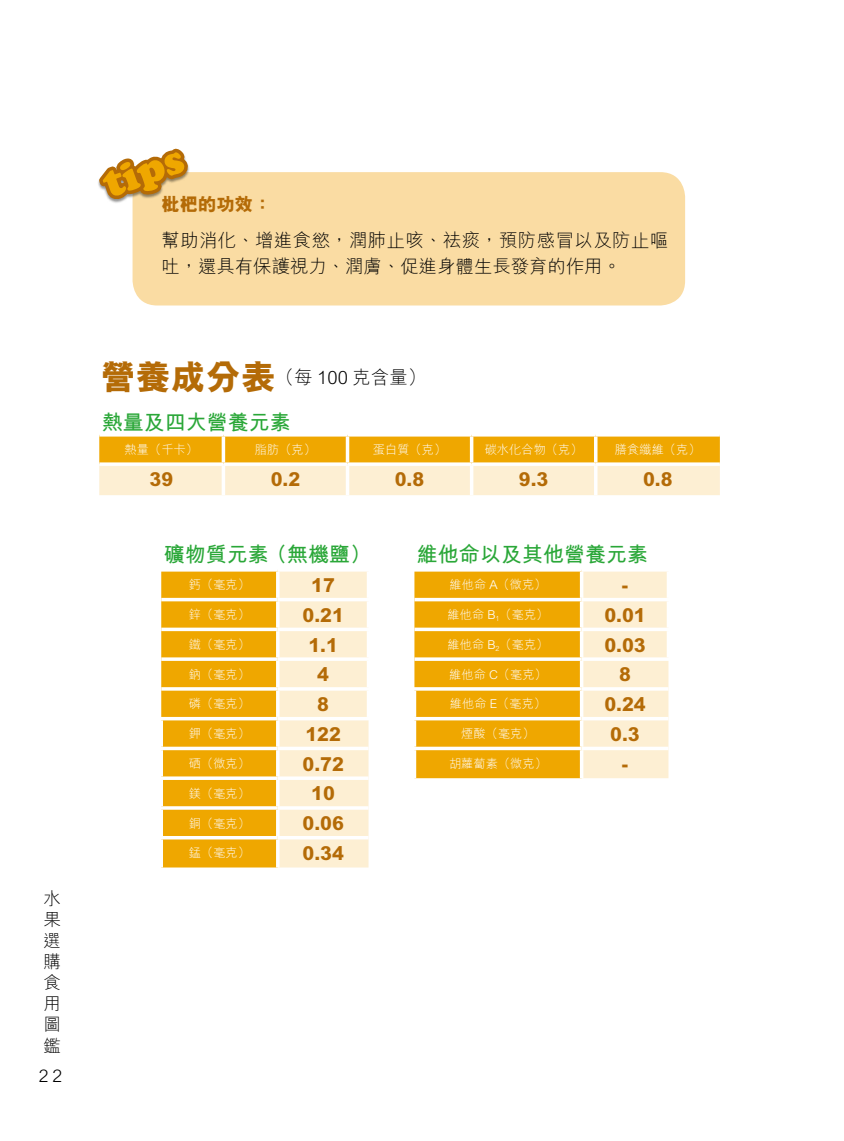
<style>
.page{position:relative;width:844px;height:1141px;background:#fff}
.page>*{position:absolute;margin:0;border:0;box-sizing:border-box;transform-origin:0 0}
.t1{font:700 21px "M Hei HK";color:#2aa738}
.t2{font:800 19.25px "M Hei HK";color:#b46b07}
.t3{font:300 18.38px/26.2px "M Hei HK";letter-spacing:.025em;color:#000}
.t4{font:300 18.38px "M Hei HK";color:#000}
.t5{font:800 18.38px "M Hei HK";color:#b46b07}
.t6{font:300 17.5px/21px "M Hei HK";color:#000;text-align:justify}
.t7{font:300 12.25px "M Hei HK";color:#fff}
.s1{font-weight:800;font-size:35px;color:#b46b07}
</style>
<div class="page">
<div style="left:132px;top:172px;width:553px;height:133px;background:#fadca3;border-radius:25px"></div>
<svg style="left:98px;top:148px;width:96px;height:57px"></svg>
<svg style="left:99px;top:437px;width:620px;height:58px;background:#f6cd71"></svg>
<svg style="left:99px;top:435px;width:124px;height:2px"></svg>
<svg style="left:223px;top:434px;width:124px;height:3px"></svg>
<svg style="left:221px;top:437px;width:4px;height:25px"></svg>
<svg style="left:347px;top:434px;width:124px;height:3px"></svg>
<svg style="left:345px;top:437px;width:4px;height:25px"></svg>
<svg style="left:471px;top:434px;width:124px;height:3px"></svg>
<hr style="left:470px;top:437px;width:3px;height:25px;background:#fff">
<svg style="left:595px;top:435px;width:124px;height:2px"></svg>
<hr style="left:594px;top:437px;width:3px;height:25px;background:#fff">
<svg style="left:99px;top:462px;width:124px;height:4px"></svg>
<svg style="left:223px;top:462px;width:124px;height:4px"></svg>
<svg style="left:221px;top:466px;width:4px;height:29px"></svg>
<svg style="left:347px;top:462px;width:124px;height:4px"></svg>
<svg style="left:345px;top:466px;width:4px;height:29px"></svg>
<svg style="left:471px;top:462px;width:124px;height:4px"></svg>
<hr style="left:470px;top:466px;width:3px;height:29px;background:#fff">
<svg style="left:595px;top:462px;width:124px;height:4px"></svg>
<hr style="left:594px;top:466px;width:3px;height:29px;background:#fff">
<svg style="left:161px;top:572px;width:207px;height:295px;background:#f5c65d"></svg>
<svg style="left:161px;top:570px;width:117px;height:2px"></svg>
<svg style="left:278px;top:571px;width:90px;height:1px"></svg>
<hr style="left:276px;top:572px;width:3px;height:26px;background:#fff">
<hr style="left:161px;top:598px;width:117px;height:3px;background:#fff">
<hr style="left:278px;top:598px;width:92px;height:3px;background:#fff">
<hr style="left:276px;top:601px;width:3px;height:27px;background:#fff">
<hr style="left:161px;top:628px;width:117px;height:3px;background:#fff">
<hr style="left:278px;top:628px;width:92px;height:3px;background:#fff">
<hr style="left:276px;top:631px;width:3px;height:26px;background:#fff">
<svg style="left:161px;top:657px;width:117px;height:4px"></svg>
<svg style="left:278px;top:657px;width:90px;height:4px"></svg>
<hr style="left:276px;top:661px;width:3px;height:26px;background:#fff">
<svg style="left:161px;top:687px;width:117px;height:4px"></svg>
<svg style="left:278px;top:687px;width:90px;height:4px"></svg>
<hr style="left:276px;top:691px;width:3px;height:26px;background:#fff">
<hr style="left:159px;top:717px;width:119px;height:3px;background:#fff">
<hr style="left:278px;top:717px;width:92px;height:3px;background:#fff">
<hr style="left:276px;top:720px;width:3px;height:27px;background:#fff">
<hr style="left:159px;top:747px;width:119px;height:3px;background:#fff">
<hr style="left:278px;top:747px;width:90px;height:3px;background:#fff">
<hr style="left:276px;top:750px;width:3px;height:26px;background:#fff">
<svg style="left:161px;top:776px;width:117px;height:4px"></svg>
<svg style="left:278px;top:776px;width:90px;height:4px"></svg>
<hr style="left:276px;top:780px;width:3px;height:26px;background:#fff">
<svg style="left:161px;top:806px;width:117px;height:4px"></svg>
<hr style="left:278px;top:806px;width:90px;height:4px;background:#fff">
<hr style="left:276px;top:810px;width:3px;height:26px;background:#fff">
<hr style="left:159px;top:836px;width:119px;height:3px;background:#fff">
<hr style="left:278px;top:836px;width:90px;height:3px;background:#fff">
<hr style="left:276px;top:839px;width:3px;height:28px;background:#fff">
<svg style="left:366px;top:572px;width:2px;height:26px"></svg>
<svg style="left:366px;top:601px;width:2px;height:27px"></svg>
<svg style="left:366px;top:631px;width:2px;height:26px"></svg>
<svg style="left:366px;top:661px;width:2px;height:26px"></svg>
<svg style="left:366px;top:691px;width:2px;height:26px"></svg>
<hr style="left:159px;top:720px;width:4px;height:27px;background:#fff">
<hr style="left:159px;top:750px;width:4px;height:26px;background:#fff">
<hr style="left:159px;top:780px;width:4px;height:26px;background:#fff">
<hr style="left:159px;top:810px;width:4px;height:26px;background:#fff">
<hr style="left:159px;top:839px;width:4px;height:28px;background:#fff">
<svg style="left:414px;top:572px;width:254px;height:206px;background:#f3c049"></svg>
<svg style="left:414px;top:571px;width:167px;height:1px"></svg>
<svg style="left:581px;top:570px;width:87px;height:2px"></svg>
<svg style="left:579px;top:572px;width:4px;height:26px"></svg>
<hr style="left:414px;top:598px;width:167px;height:3px;background:#fff">
<hr style="left:581px;top:598px;width:89px;height:3px;background:#fff">
<svg style="left:579px;top:601px;width:4px;height:27px"></svg>
<hr style="left:414px;top:628px;width:167px;height:3px;background:#fff">
<hr style="left:581px;top:628px;width:89px;height:3px;background:#fff">
<svg style="left:579px;top:631px;width:4px;height:26px"></svg>
<svg style="left:414px;top:657px;width:167px;height:4px"></svg>
<svg style="left:581px;top:657px;width:87px;height:4px"></svg>
<svg style="left:579px;top:661px;width:4px;height:26px"></svg>
<svg style="left:414px;top:687px;width:167px;height:4px"></svg>
<hr style="left:581px;top:687px;width:87px;height:4px;background:#fefcf7">
<svg style="left:579px;top:691px;width:4px;height:26px"></svg>
<hr style="left:412px;top:717px;width:169px;height:3px;background:#fff">
<hr style="left:581px;top:717px;width:87px;height:3px;background:#fff">
<svg style="left:579px;top:720px;width:4px;height:27px"></svg>
<hr style="left:412px;top:747px;width:169px;height:3px;background:#fff">
<hr style="left:581px;top:747px;width:87px;height:3px;background:#fff">
<svg style="left:579px;top:750px;width:4px;height:28px"></svg>
<svg style="left:666px;top:572px;width:2px;height:26px"></svg>
<svg style="left:666px;top:601px;width:2px;height:27px"></svg>
<svg style="left:666px;top:631px;width:2px;height:26px"></svg>
<hr style="left:412px;top:691px;width:4px;height:26px;background:#fff">
<hr style="left:412px;top:720px;width:4px;height:27px;background:#fff">
<hr style="left:412px;top:750px;width:4px;height:28px;background:#fff">
<h3 class="t6" style="left:44px;top:887px;width:18px">水果選購食用圖鑑</h3>
<h3 class="t6" style="left:39px;top:1064px;width:25px">22</h3>
<h3 class="t5" style="left:161px;top:192px;width:112px">枇杷的功效：</h3>
<h3 class="t3" style="left:161px;top:226px;width:508px">幫助消化、增進食慾，潤肺止咳、祛痰，預防感冒以及防止嘔吐，還具有保護視力、潤膚、促進身體生長發育的作用。</h3>
<h3 class="t4" style="left:101px;top:364px;width:327px"><span class="s1">營養成分表</span>（每 100 克含量）</h3>
<h1 class="t1" style="left:102px;top:407px;width:190px">熱量及四大營養元素</h1>
<p class="t7" style="left:124px;top:441px;width:75px">熱量（千卡）</p>
<p class="t7" style="left:255px;top:441px;width:63px">脂肪（克）</p>
<p class="t7" style="left:373px;top:441px;width:75px">蛋白質（克）</p>
<p class="t7" style="left:484px;top:441px;width:99px">碳水化合物（克）</p>
<p class="t7" style="left:614px;top:441px;width:87px">膳食纖維（克）</p>
<h2 class="t2" style="left:149px;top:466px;width:25px">39</h2>
<h2 class="t2" style="left:270px;top:466px;width:31px">0.2</h2>
<h2 class="t2" style="left:394px;top:466px;width:31px">0.8</h2>
<h2 class="t2" style="left:519px;top:466px;width:31px">9.3</h2>
<h2 class="t2" style="left:643px;top:466px;width:31px">0.8</h2>
<h1 class="t1" style="left:164px;top:539px;width:209px">礦物質元素（無機鹽）</h1>
<p class="t7" style="left:189px;top:576px;width:63px">鈣（毫克）</p>
<h2 class="t2" style="left:311px;top:572px;width:25px">17</h2>
<p class="t7" style="left:189px;top:606px;width:63px">鋅（毫克）</p>
<h2 class="t2" style="left:302px;top:602px;width:43px">0.21</h2>
<p class="t7" style="left:189px;top:636px;width:63px">鐵（毫克）</p>
<h2 class="t2" style="left:308px;top:632px;width:31px">1.1</h2>
<p class="t7" style="left:189px;top:666px;width:63px">鈉（毫克）</p>
<h2 class="t2" style="left:317px;top:661px;width:13px">4</h2>
<p class="t7" style="left:189px;top:695px;width:63px">磷（毫克）</p>
<h2 class="t2" style="left:317px;top:691px;width:13px">8</h2>
<p class="t7" style="left:189px;top:725px;width:63px">鉀（毫克）</p>
<h2 class="t2" style="left:305px;top:721px;width:37px">122</h2>
<p class="t7" style="left:189px;top:755px;width:63px">硒（微克）</p>
<h2 class="t2" style="left:302px;top:751px;width:43px">0.72</h2>
<p class="t7" style="left:189px;top:785px;width:63px">鎂（毫克）</p>
<h2 class="t2" style="left:311px;top:780px;width:25px">10</h2>
<p class="t7" style="left:189px;top:814px;width:63px">銅（毫克）</p>
<h2 class="t2" style="left:302px;top:810px;width:43px">0.06</h2>
<p class="t7" style="left:189px;top:844px;width:63px">錳（毫克）</p>
<h2 class="t2" style="left:302px;top:840px;width:43px">0.34</h2>
<h1 class="t1" style="left:417px;top:539px;width:233px">維他命以及其他營養元素</h1>
<p class="t7" style="left:449px;top:576px;width:98px">維他命 A（微克）</p>
<h2 class="t2" style="left:621px;top:572px;width:8px">-</h2>
<p class="t7" style="left:447px;top:606px;width:102px">維他命 B<sub>1</sub>（毫克）</p>
<h2 class="t2" style="left:604px;top:602px;width:43px">0.01</h2>
<p class="t7" style="left:447px;top:636px;width:102px">維他命 B<sub>2</sub>（毫克）</p>
<h2 class="t2" style="left:604px;top:632px;width:43px">0.03</h2>
<p class="t7" style="left:449px;top:666px;width:99px">維他命 C（毫克）</p>
<h2 class="t2" style="left:619px;top:661px;width:13px">8</h2>
<p class="t7" style="left:449px;top:695px;width:98px">維他命 E（毫克）</p>
<h2 class="t2" style="left:604px;top:691px;width:43px">0.24</h2>
<p class="t7" style="left:461px;top:725px;width:75px">煙酸（毫克）</p>
<h2 class="t2" style="left:610px;top:721px;width:31px">0.3</h2>
<p class="t7" style="left:449px;top:755px;width:99px">胡蘿蔔素（微克）</p>
<h2 class="t2" style="left:621px;top:751px;width:8px">-</h2>
</div>
